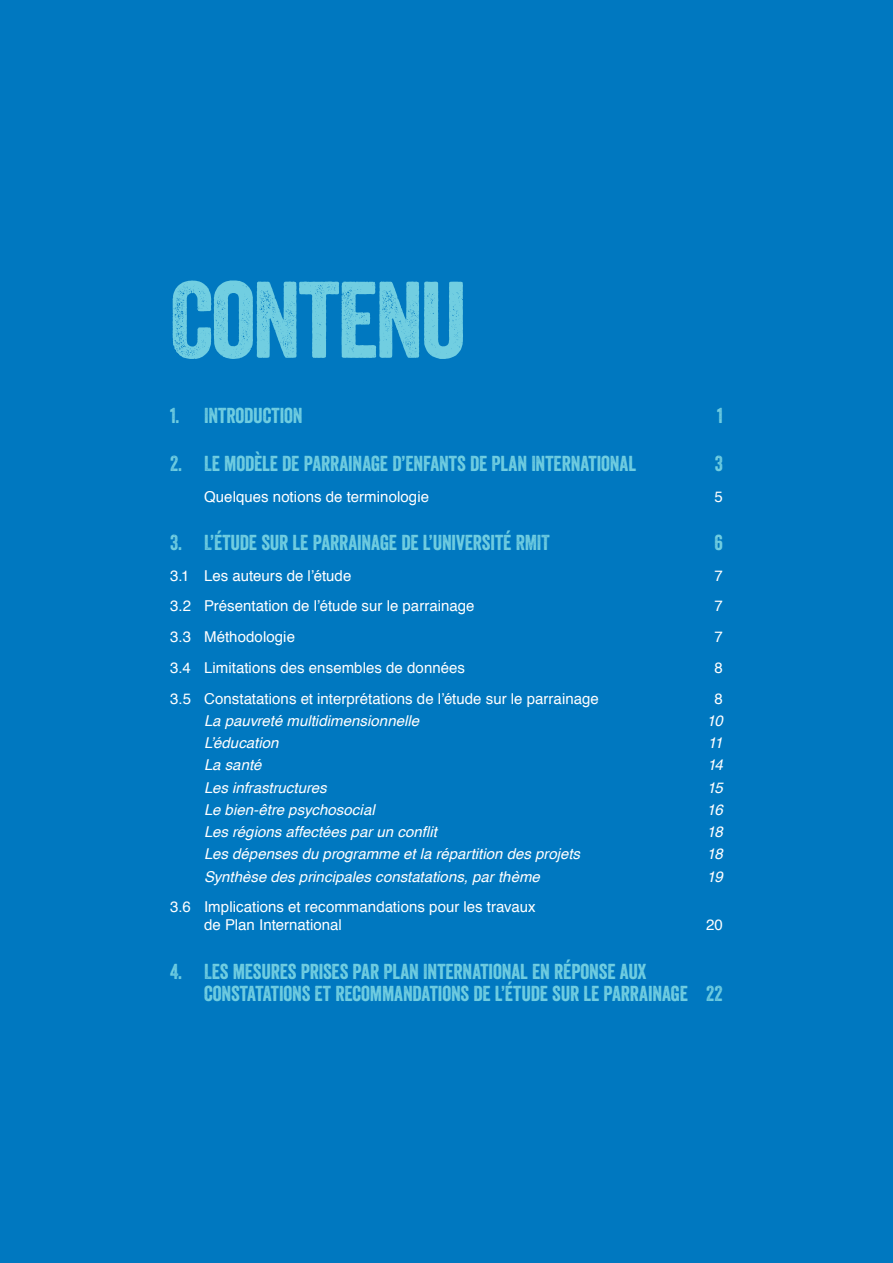
<style>
.page{position:relative;width:893px;height:1263px;background:#0078c0}
.page>*{position:absolute;margin:0;border:0;box-sizing:border-box;transform-origin:0 0}
.groot_koppe{font:105px "Veneer";letter-spacing:-.03em;color:#71cee1}
.t1{font:21px/22.5px "Veneer";letter-spacing:-.01em;color:#71cee1}
.t2{font:15px/18px "Helvetica";letter-spacing:.005em;color:#fff}
.t3{font:italic 15px "Helvetica";color:#fff}
</style>
<div class="page">
<p class="groot_koppe" style="left:170px;top:256px;width:299px">CONTENU</p>
<h2 class="t1" style="left:170px;top:404px;width:134px">1. INTRODUCTION</h2>
<h2 class="t1" style="left:717px;top:404px;width:7px">1</h2>
<h2 class="t1" style="left:170px;top:452px;width:467px">2. LE MODÈLE DE PARRAINAGE D’ENFANTS DE PLAN INTERNATIONAL</h2>
<h2 class="t1" style="left:715px;top:452px;width:10px">3</h2>
<p class="t2" style="left:204px;top:488px;width:226px">Quelques notions de terminologie</p>
<p class="t2" style="left:715px;top:488px;width:10px">5</p>
<h2 class="t1" style="left:170px;top:531px;width:381px">3. L’ÉTUDE SUR LE PARRAINAGE DE L’UNIVERSITÉ RMIT</h2>
<h2 class="t1" style="left:714px;top:531px;width:10px">6</h2>
<p class="t2" style="left:170px;top:567px;width:183px">3.1 Les auteurs de l’étude</p>
<p class="t2" style="left:714px;top:567px;width:10px">7</p>
<p class="t2" style="left:170px;top:598px;width:306px">3.2 Présentation de l’étude sur le parrainage</p>
<p class="t2" style="left:714px;top:598px;width:10px">7</p>
<p class="t2" style="left:170px;top:628px;width:126px">3.3 Méthodologie</p>
<p class="t2" style="left:714px;top:628px;width:10px">7</p>
<p class="t2" style="left:170px;top:659px;width:296px">3.4 Limitations des ensembles de données</p>
<p class="t2" style="left:714px;top:659px;width:10px">8</p>
<p class="t2" style="left:170px;top:690px;width:430px">3.5 Constatations et interprétations de l’étude sur le parrainage</p>
<p class="t2" style="left:714px;top:690px;width:10px">8</p>
<p class="t3" style="left:204px;top:709px;width:217px">La pauvreté multidimensionnelle</p>
<p class="t3" style="left:707px;top:709px;width:17px">10</p>
<p class="t3" style="left:204px;top:731px;width:76px">L’éducation</p>
<p class="t3" style="left:708px;top:731px;width:17px">11</p>
<p class="t3" style="left:204px;top:753px;width:59px">La santé</p>
<p class="t3" style="left:707px;top:753px;width:17px">14</p>
<p class="t3" style="left:204px;top:776px;width:124px">Les infrastructures</p>
<p class="t3" style="left:707px;top:776px;width:17px">15</p>
<p class="t3" style="left:204px;top:798px;width:172px">Le bien-être psychosocial</p>
<p class="t3" style="left:707px;top:798px;width:17px">16</p>
<p class="t3" style="left:204px;top:820px;width:234px">Les régions affectées par un conflit</p>
<p class="t3" style="left:707px;top:820px;width:17px">18</p>
<p class="t3" style="left:204px;top:842px;width:377px">Les dépenses du programme et la répartition des projets</p>
<p class="t3" style="left:707px;top:842px;width:17px">18</p>
<p class="t3" style="left:204px;top:865px;width:337px">Synthèse des principales constatations, par thème</p>
<p class="t3" style="left:707px;top:865px;width:17px">19</p>
<p class="t2" style="left:204px;top:899px;width:333px;text-indent:-34px">3.6 Implications et recommandations pour les travaux de Plan International</p>
<p class="t2" style="left:706px;top:917px;width:18px">20</p>
<h2 class="t1" style="left:204px;top:959px;width:520px;text-indent:-34px">4. LES MESURES PRISES PAR PLAN INTERNATIONAL EN RÉPONSE AUX<br>CONSTATATIONS ET RECOMMANDATIONS DE L’ÉTUDE SUR LE PARRAINAGE 22</h2>
</div>
